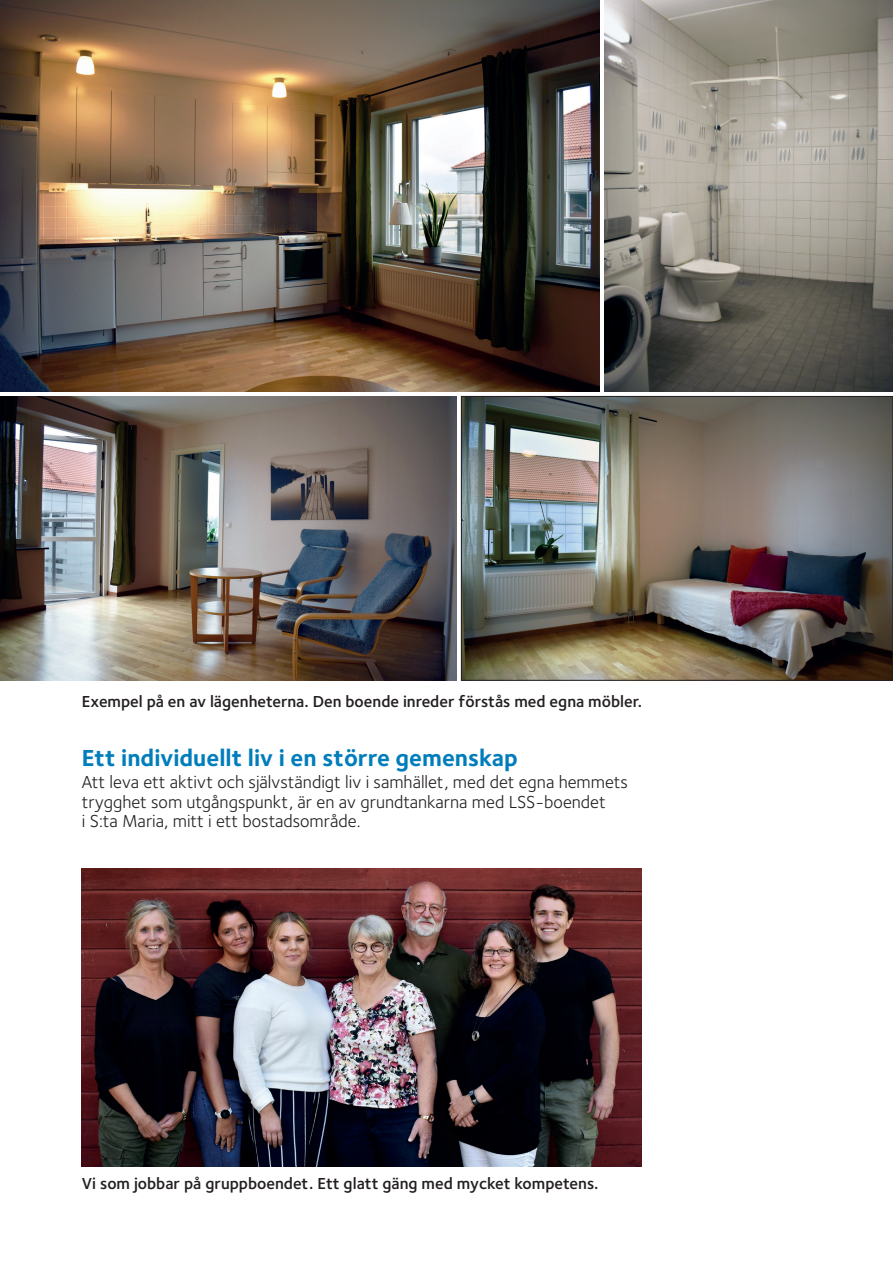
<style>
.page{position:relative;width:893px;height:1263px;background:#fff}
.page>*{position:absolute;margin:0;border:0;box-sizing:border-box;transform-origin:0 0}
.t1{font:700 24px "Foundry Sterling";color:#007dbb}
.t2{font:18px/19.5px "Foundry Sterling";color:#231f20}
.t3{font:600 16.5px "Foundry Sterling";color:#231f20}
</style>
<div class="page">
<img style="left:82px;top:868px;width:559px;height:298px">
<img style="left:0;top:0;width:599px;height:391px">
<img style="left:0;top:397px;width:457px;height:283px">
<img style="left:463px;top:398px;width:428px;height:280px">
<div style="left:461px;top:396px;width:432px;height:284px;border:1px solid #231f20"></div>
<img style="left:604px;top:0;width:289px;height:391px">
<p class="t3" style="left:82px;top:691px;width:562px">Exempel på en av lägenheterna. Den boende inreder förstås med egna möbler.</p>
<h1 class="t1" style="left:82px;top:743px;width:437px">Ett individuellt liv i en större gemenskap</h1>
<p class="t2" style="left:82px;top:772px;width:547px">Att leva ett aktivt och självständigt liv i samhället, med det egna hemmets trygghet som utgångspunkt, är en av grundtankarna med LSS-boendet<br>i S:ta Maria, mitt i ett bostadsområde.</p>
<p class="t3" style="left:82px;top:1173px;width:518px">Vi som jobbar på gruppboendet. Ett glatt gäng med mycket kompetens.</p>
</div>
